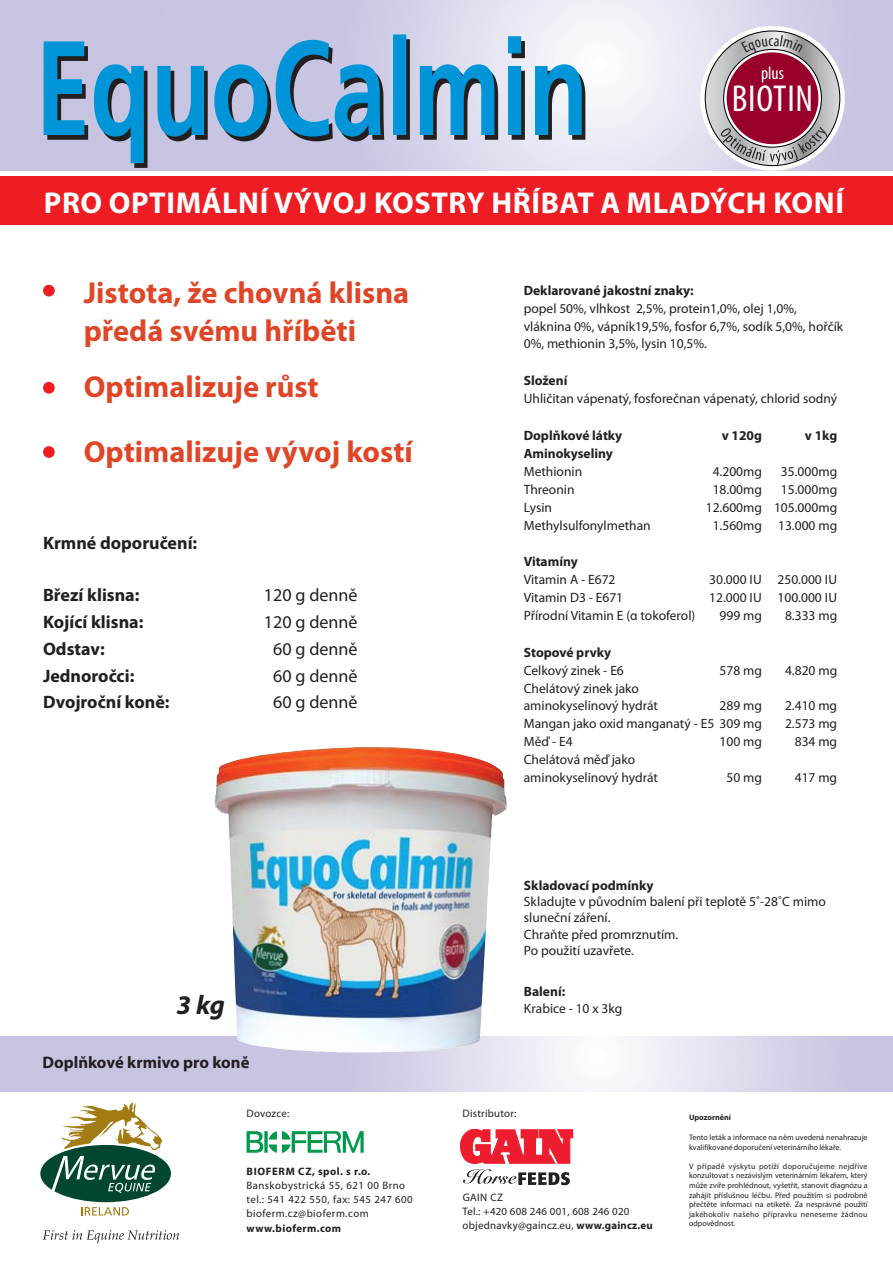
<style>
.page{position:relative;width:893px;height:1263px;background:#fff}
.page>*{position:absolute;margin:0;border:0;box-sizing:border-box;transform-origin:0 0}
.t1{font:condensed 37.65px "Myriad Pro";letter-spacing:.02em;color:#fff}
.t2{font:700 30.45px/37.7px "Myriad Pro";color:#df4628}
.t3{font:700 30.15px "Myriad Pro";letter-spacing:.02em;color:#fff}
.t4{font:italic 700 27px "Myriad Pro";color:#231f20}
.t5{font:700 18px "Myriad Pro";color:#231f20}
.t6{font:18px "Myriad Pro";color:#231f20}
.t7{font:condensed 18px "Myriad Pro";color:#fff}
.t8{font:700 16.65px "Myriad Pro";color:#231f20}
.t9{font:13.5px/17.9px "Myriad Pro";color:#231f20}
.t10{font:700 13.5px "Myriad Pro";color:#231f20}
.t11{font:10.8px/14px "Myriad Pro";letter-spacing:.035em;color:#231f20}
.t12{font:700 10.8px "Myriad Pro";letter-spacing:.06em;color:#231f20}
.t13{font:700 10.8px "Myriad Pro";letter-spacing:.04em;color:#231f20}
.t14{font:10.8px "Myriad Pro";letter-spacing:.015em;color:#231f20}
.t15{font:7.95px/9.6px "Myriad Pro";color:#231f20}
.t16{font:700 7.95px "Myriad Pro";color:#231f20}
.s1{font-weight:700}
</style>
<div class="page">
<svg style="left:0;top:1036px;width:893px;height:55px"></svg>
<svg style="left:460px;top:1129px;width:113px;height:56px"></svg>
<svg style="left:43px;top:1230px;width:136px;height:13px"></svg>
<div style="left:38px;top:1143px;width:135px;height:61px;border:4px solid #fff;border-radius:50%"></div>
<div style="left:40px;top:1145px;width:131px;height:57px;background:#004631;border-radius:50%"></div>
<svg style="left:52px;top:1102px;width:111px;height:91px"></svg>
<svg style="left:81px;top:1207px;width:48px;height:8px"></svg>
<svg style="left:0;top:0;width:893px;height:171px;background:#d7d6ea"></svg>
<div style="left:0;top:176px;width:893px;height:48px;background:#ee1d23"></div>
<div style="left:43px;top:285px;width:12px;height:11px;background:#ee1d23;border-radius:50%"></div>
<div style="left:43px;top:382px;width:12px;height:12px;background:#ee1d23;border-radius:50%"></div>
<div style="left:43px;top:446px;width:12px;height:12px;background:#ee1d23;border-radius:50%"></div>
<img style="left:214px;top:746px;width:293px;height:307px">
<svg style="left:700px;top:26px;width:145px;height:145px"></svg>
<img style="left:705px;top:31px;width:135px;height:135px;border-radius:50%">
<svg style="left:724px;top:49px;width:97px;height:98px"></svg>
<div style="left:727px;top:52px;width:91px;height:92px;background:#98002b;border-radius:50%"></div>
<svg style="left:720px;top:127px;width:107px;height:38px"></svg>
<svg style="left:47px;top:39px;width:538px;height:129px;background:#c3c1d7"></svg>
<svg style="left:44px;top:34px;width:538px;height:129px;background:#81add0"></svg>
<svg style="left:247px;top:1131px;width:117px;height:22px"></svg>
<svg style="left:741px;top:35px;width:62px;height:18px"></svg>
<h3 class="t7" style="left:761px;top:65px;width:24px">plus</h3>
<h1 class="t1" style="left:732px;top:83px;width:83px">BIOTIN</h1>
<h3 class="t3" style="left:44px;top:190px;width:801px">PRO OPTIMÁLNÍ VÝVOJ KOSTRY HŘÍBAT A MLADÝCH KONÍ</h3>
<h2 class="t2" style="left:84px;top:277px;width:327px">Jistota, že chovná klisna předá svému hříběti</h2>
<h2 class="t2" style="left:84px;top:358px;width:331px;line-height:64.1px">Optimalizuje růst<br>Optimalizuje vývoj kostí</h2>
<h3 class="t5" style="left:43px;top:535px;width:156px">Krmné doporučení:</h3>
<h3 class="t5" style="left:43px;top:588px;width:98px">Březí klisna:</h3>
<h3 class="t6" style="left:264px;top:588px;width:95px">120 g denně</h3>
<h3 class="t5" style="left:43px;top:614px;width:102px">Kojící klisna:</h3>
<h3 class="t6" style="left:264px;top:614px;width:95px">120 g denně</h3>
<h3 class="t5" style="left:43px;top:641px;width:63px">Odstav:</h3>
<h3 class="t6" style="left:273px;top:641px;width:86px">60 g denně</h3>
<h3 class="t5" style="left:43px;top:668px;width:93px">Jednoročci:</h3>
<h3 class="t6" style="left:273px;top:668px;width:86px">60 g denně</h3>
<h3 class="t5" style="left:43px;top:695px;width:128px">Dvojroční koně:</h3>
<h3 class="t6" style="left:273px;top:695px;width:86px">60 g denně</h3>
<h3 class="t4" style="left:177px;top:994px;width:50px">3 kg</h3>
<p class="t8" style="left:43px;top:1055px;width:208px">Doplňkové krmivo pro koně</p>
<p class="t14" style="left:247px;top:1109px;width:44px">Dovozce:</p>
<p class="t12" style="left:247px;top:1166px;width:125px">BIOFERM CZ, spol. s r.o.</p>
<p class="t11" style="left:247px;top:1179px;width:168px">Banskobystrická 55, 621 00 Brno tel.: 541 422 550, fax: 545 247 600 bioferm.cz@bioferm.com</p>
<p class="t13" style="left:247px;top:1224px;width:96px">www.bioferm.com</p>
<p class="t10" style="left:524px;top:285px;width:171px">Deklarované jakostní znaky:</p>
<p class="t9" style="left:524px;top:300px;width:321px">popel 50%, vlhkost 2,5%, protein1,0%, olej 1,0%, vláknina 0%, vápník19,5%, fosfor 6,7%, sodík 5,0%, hořčík<br>0%, methionin 3,5%, lysin 10,5%.</p>
<p class="t10" style="left:524px;top:375px;width:45px">Složení</p>
<p class="t9" style="left:524px;top:391px;width:315px">Uhličitan vápenatý, fosforečnan vápenatý, chlorid sodný</p>
<p class="t10" style="left:524px;top:430px;width:100px">Doplňkové látky</p>
<p class="t10" style="left:722px;top:430px;width:42px">v 120g</p>
<p class="t10" style="left:805px;top:430px;width:34px">v 1kg</p>
<p class="t10" style="left:524px;top:448px;width:91px">Aminokyseliny</p>
<p class="t9" style="left:524px;top:464px;width:60px">Methionin</p>
<p class="t9" style="left:713px;top:464px;width:51px">4.200mg</p>
<p class="t9" style="left:781px;top:464px;width:58px">35.000mg</p>
<p class="t9" style="left:524px;top:482px;width:52px">Threonin</p>
<p class="t9" style="left:713px;top:482px;width:51px">18.00mg</p>
<p class="t9" style="left:781px;top:482px;width:58px">15.000mg</p>
<p class="t9" style="left:524px;top:499px;width:30px">Lysin</p>
<p class="t9" style="left:706px;top:499px;width:133px">12.600mg 105.000mg</p>
<p class="t9" style="left:524px;top:517px;width:129px">Methylsulfonylmethan</p>
<p class="t9" style="left:713px;top:517px;width:126px">1.560mg 13.000 mg</p>
<p class="t10" style="left:524px;top:556px;width:56px">Vitamíny</p>
<p class="t9" style="left:524px;top:572px;width:93px">Vitamin A - E672</p>
<p class="t9" style="left:709px;top:572px;width:129px">30.000 IU 250.000 IU</p>
<p class="t9" style="left:524px;top:590px;width:101px">Vitamin D3 - E671</p>
<p class="t9" style="left:709px;top:590px;width:129px">12.000 IU 100.000 IU</p>
<p class="t9" style="left:524px;top:608px;width:173px">Přírodní Vitamin E (α tokoferol)</p>
<p class="t9" style="left:720px;top:608px;width:44px">999 mg</p>
<p class="t9" style="left:785px;top:608px;width:54px">8.333 mg</p>
<p class="t10" style="left:524px;top:647px;width:89px">Stopové prvky</p>
<p class="t9" style="left:524px;top:662px;width:102px">Celkový zinek - E6</p>
<p class="t9" style="left:720px;top:662px;width:44px">578 mg</p>
<p class="t9" style="left:785px;top:662px;width:54px">4.820 mg</p>
<p class="t9" style="left:524px;top:680px;width:136px">Chelátový zinek jako aminokyselinový hydrát</p>
<p class="t9" style="left:719px;top:698px;width:44px">289 mg</p>
<p class="t9" style="left:785px;top:698px;width:54px">2.410 mg</p>
<p class="t9" style="left:524px;top:716px;width:240px">Mangan jako oxid manganatý - E5 309 mg</p>
<p class="t9" style="left:785px;top:716px;width:54px">2.573 mg</p>
<p class="t9" style="left:524px;top:734px;width:50px">Měď - E4</p>
<p class="t9" style="left:719px;top:734px;width:44px">100 mg</p>
<p class="t9" style="left:795px;top:734px;width:44px">834 mg</p>
<p class="t9" style="left:524px;top:752px;width:136px">Chelátová měď jako aminokyselinový hydrát</p>
<p class="t9" style="left:726px;top:769px;width:37px">50 mg</p>
<p class="t9" style="left:795px;top:769px;width:44px">417 mg</p>
<p class="t10" style="left:524px;top:880px;width:131px">Skladovací podmínky</p>
<p class="t9" style="left:524px;top:894px;width:303px;line-height:16.2px">Skladujte v původním balení při teplotě 5˚-28˚C mimo sluneční záření.<br>Chraňte před promrznutím.<br>Po použití uzavřete.</p>
<p class="t10" style="left:524px;top:986px;width:43px">Balení:</p>
<p class="t9" style="left:524px;top:1000px;width:100px">Krabice - 10 x 3kg</p>
<p class="t11" style="left:463px;top:1107px;width:55px">Distributor:</p>
<p class="t11" style="left:463px;top:1191px;width:192px">GAIN CZ<br>Tel.: +420 608 246 001, 608 246 020 objednavky@gaincz.eu, <span class="s1">www.gaincz.eu</span></p>
<p class="t16" style="left:689px;top:1114px;width:44px">Upozornění</p>
<p class="t15" style="left:689px;top:1133px;width:180px">Tento leták a informace na něm uvedená nenahrazuje kvalifikované doporučení veterinárního lékaře.</p>
<p class="t15" style="left:689px;top:1162px;width:180px;text-align:justify">V případě výskytu potíží doporučujeme nejdříve konzultovat s nezávislým veterinárním lékařem, který může zvíře prohlédnout, vyšetřit, stanovit diagnózu a zahájit příslušnou léčbu. Před použitím si podrobně přečtěte informaci na etiketě. Za nesprávné použití jakéhokoliv našeho přípravku neneseme žádnou odpovědnost.</p>
</div>
